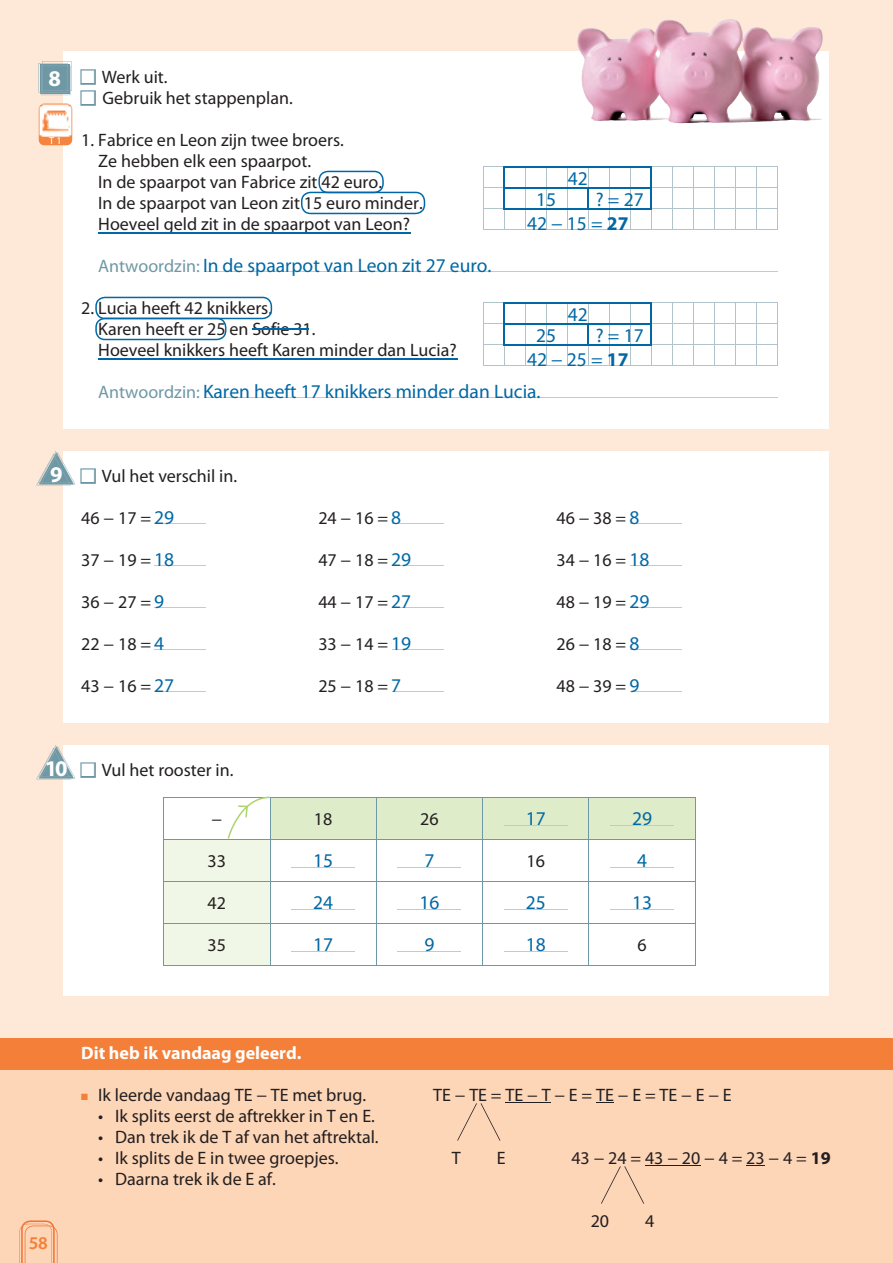
<style>
.page{position:relative;width:893px;height:1263px;background:#fee8d8}
.page>*{position:absolute;margin:0;border:0;box-sizing:border-box;transform-origin:0 0}
.t1{font:700 22.5px "Myriad Pro";color:#fff}
.t2{font:19.5px/24.2px "Myriad Pro";color:#0068a5}
.t3{font:18px/21px "Myriad Pro";color:#231f20}
.t4{font:700 18px "Myriad Pro";color:#fff}
.t5{font:600 18px "Myriad Pro";color:#f47f38}
.t6{font:10.2px "Myriad Pro";color:#fff}
.s1{color:#fff}
.s2{font-size:18px;color:#6f98a5}
.s3{font-weight:700}
.s4{font-size:19.5px;color:#0068a5}
.s5{color:#f47f38}
</style>
<div class="page">
<div style="left:64px;top:51px;width:765px;height:945px;background:#fff"></div>
<div style="left:0;top:1038px;width:893px;height:225px;background:#fdd5b7"></div>
<div style="left:0;top:1038px;width:893px;height:32px;background:#f47f38"></div>
<hr style="left:204px;top:272px;width:574px;height:1px;background:#c7c8ca">
<hr style="left:204px;top:398px;width:574px;height:1px;background:#c7c8ca">
<div style="left:39px;top:429px;width:802px;height:21px;background:#fee8d8"></div>
<div style="left:39px;top:723px;width:802px;height:21px;background:#fee8d8"></div>
<div style="left:80px;top:69px;width:16px;height:16px;border:3px solid #6c96a3"></div>
<div style="left:80px;top:90px;width:16px;height:16px;border:3px solid #6c96a3"></div>
<div style="left:80px;top:468px;width:16px;height:16px;border:3px solid #6c96a3"></div>
<hr style="left:155px;top:524px;width:51px;height:1px;background:#c7c8ca">
<hr style="left:392px;top:524px;width:51px;height:1px;background:#c7c8ca">
<hr style="left:630px;top:524px;width:51px;height:1px;background:#c7c8ca">
<hr style="left:155px;top:566px;width:51px;height:1px;background:#c7c8ca">
<hr style="left:392px;top:566px;width:51px;height:1px;background:#c7c8ca">
<hr style="left:630px;top:566px;width:51px;height:1px;background:#c7c8ca">
<hr style="left:155px;top:608px;width:51px;height:1px;background:#c7c8ca">
<hr style="left:392px;top:608px;width:51px;height:1px;background:#c7c8ca">
<hr style="left:630px;top:608px;width:51px;height:1px;background:#c7c8ca">
<hr style="left:155px;top:650px;width:51px;height:1px;background:#c7c8ca">
<hr style="left:392px;top:650px;width:51px;height:1px;background:#c7c8ca">
<hr style="left:630px;top:650px;width:51px;height:1px;background:#c7c8ca">
<hr style="left:155px;top:692px;width:51px;height:1px;background:#c7c8ca">
<hr style="left:392px;top:692px;width:51px;height:1px;background:#c7c8ca">
<hr style="left:630px;top:692px;width:51px;height:1px;background:#c7c8ca">
<div style="left:80px;top:762px;width:16px;height:16px;border:3px solid #6c96a3"></div>
<hr style="left:163px;top:797px;width:1px;height:42px;background:#6f98a5">
<hr style="left:695px;top:797px;width:1px;height:42px;background:#6f98a5">
<hr style="left:163px;top:839px;width:1px;height:42px;background:#6f98a5">
<hr style="left:695px;top:839px;width:1px;height:42px;background:#6f98a5">
<hr style="left:163px;top:881px;width:1px;height:42px;background:#6f98a5">
<hr style="left:695px;top:881px;width:1px;height:42px;background:#6f98a5">
<hr style="left:163px;top:923px;width:1px;height:42px;background:#6f98a5">
<hr style="left:695px;top:923px;width:1px;height:42px;background:#6f98a5">
<hr style="left:163px;top:965px;width:107px;height:1px;background:#6f98a5">
<hr style="left:270px;top:965px;width:106px;height:1px;background:#6f98a5">
<hr style="left:376px;top:965px;width:107px;height:1px;background:#6f98a5">
<hr style="left:483px;top:965px;width:106px;height:1px;background:#6f98a5">
<hr style="left:589px;top:965px;width:107px;height:1px;background:#6f98a5">
<img style="left:39px;top:104px;width:33px;height:41px">
<img style="left:576px;top:19px;width:247px;height:104px">
<svg style="left:38px;top:61px;width:34px;height:34px"></svg>
<svg style="left:483px;top:167px;width:295px;height:64px;background:#f5f8f9"></svg>
<svg style="left:36px;top:451px;width:39px;height:34px"></svg>
<svg style="left:36px;top:745px;width:39px;height:34px"></svg>
<svg style="left:164px;top:797px;width:531px;height:168px;background:#f1f6ed"></svg>
<hr style="left:505px;top:1102px;width:46px;height:1px;background:#231f20">
<svg style="left:596px;top:1102px;width:18px;height:1px"></svg>
<svg style="left:457px;top:1103px;width:43px;height:38px"></svg>
<hr style="left:645px;top:1165px;width:55px;height:1px;background:#231f20">
<svg style="left:746px;top:1165px;width:19px;height:1px"></svg>
<svg style="left:601px;top:1166px;width:43px;height:38px"></svg>
<svg style="left:19px;top:1220px;width:39px;height:43px"></svg>
<hr style="left:503px;top:167px;width:85px;height:1px;background:#0068a5">
<hr style="left:503px;top:168px;width:2px;height:20px;background:#0068a5">
<hr style="left:588px;top:167px;width:64px;height:1px;background:#0068a5">
<hr style="left:650px;top:168px;width:2px;height:20px;background:#0068a5">
<hr style="left:503px;top:188px;width:85px;height:1px;background:#0068a5">
<hr style="left:503px;top:189px;width:2px;height:20px;background:#0068a5">
<hr style="left:588px;top:188px;width:64px;height:1px;background:#0068a5">
<hr style="left:587px;top:189px;width:2px;height:20px;background:#0068a5">
<hr style="left:650px;top:189px;width:2px;height:20px;background:#0068a5">
<hr style="left:503px;top:209px;width:85px;height:1px;background:#0068a5">
<hr style="left:588px;top:209px;width:64px;height:1px;background:#0068a5">
<svg style="left:301px;top:171px;width:124px;height:43px;background:#e5eff5"></svg>
<hr style="left:98px;top:232px;width:312px;height:1px;background:#0068a5">
<svg style="left:95px;top:297px;width:177px;height:43px;background:#e3eef5"></svg>
<hr style="left:252px;top:329px;width:57px;height:1px;background:#0068a5">
<svg style="left:483px;top:302px;width:295px;height:64px;background:#edf3f6"></svg>
<hr style="left:503px;top:344px;width:85px;height:2px;background:#0068a5">
<hr style="left:588px;top:344px;width:64px;height:2px;background:#0068a5">
<hr style="left:98px;top:358px;width:360px;height:1px;background:#0068a5">
<p class="t1" style="left:49px;top:66px;width:14px">8</p>
<p class="t6" style="left:49px;top:135px;width:14px">T 1</p>
<p class="t3" style="left:81px;top:66px;width:88px"><span class="s1">■</span> Werk uit.</p>
<p class="t3" style="left:81px;top:87px;width:213px"><span class="s1">■</span> Gebruik het stappenplan.</p>
<p class="t3" style="left:98px;top:129px;width:326px;text-indent:-17px">1. Fabrice en Leon zijn twee broers.<br>Ze hebben elk een spaarpot.<br>In de spaarpot van Fabrice zit 42 euro.<br>In de spaarpot van Leon zit 15 euro minder.<br>Hoeveel geld zit in de spaarpot van Leon?</p>
<p class="t2" style="left:98px;top:253px;width:395px"><span class="s2">Antwoordzin:</span> In de spaarpot van Leon zit 27 euro.</p>
<p class="t3" style="left:98px;top:297px;width:360px;text-indent:-17px">2. Lucia heeft 42 knikkers.<br>Karen heeft er 25 en Sofie 31.<br>Hoeveel knikkers heeft Karen minder dan Lucia?</p>
<p class="t2" style="left:98px;top:379px;width:444px"><span class="s2">Antwoordzin:</span> Karen heeft 17 knikkers minder dan Lucia.</p>
<p class="t2" style="left:568px;top:167px;width:22px">42</p>
<p class="t2" style="left:527px;top:188px;width:118px;text-indent:69px">? = 27<br>42 − 15 = <span class="s3">27</span></p>
<p class="t2" style="left:536px;top:188px;width:22px">15</p>
<p class="t2" style="left:568px;top:303px;width:22px">42</p>
<p class="t2" style="left:527px;top:324px;width:118px;text-indent:69px">? = 17<br>42 − 25 = <span class="s3">17</span></p>
<p class="t2" style="left:536px;top:324px;width:22px">25</p>
<p class="t1" style="left:50px;top:461px;width:14px">9</p>
<p class="t3" style="left:81px;top:465px;width:157px"><span class="s1">■</span> Vul het verschil in.</p>
<p class="t3" style="left:81px;top:507px;width:94px">46 − 17 = <span class="s4">29</span></p>
<p class="t3" style="left:318px;top:507px;width:84px">24 − 16 =<span class="s4">8</span></p>
<p class="t3" style="left:556px;top:507px;width:84px">46 − 38 = <span class="s4">8</span></p>
<p class="t3" style="left:81px;top:549px;width:94px">37 − 19 = <span class="s4">18</span></p>
<p class="t3" style="left:318px;top:549px;width:94px">47 − 18 = <span class="s4">29</span></p>
<p class="t3" style="left:556px;top:549px;width:94px">34 − 16 = <span class="s4">18</span></p>
<p class="t3" style="left:81px;top:591px;width:84px">36 − 27 = <span class="s4">9</span></p>
<p class="t3" style="left:318px;top:591px;width:94px">44 − 17 = <span class="s4">27</span></p>
<p class="t3" style="left:556px;top:591px;width:94px">48 − 19 = <span class="s4">29</span></p>
<p class="t3" style="left:81px;top:633px;width:84px">22 − 18 =<span class="s4">4</span></p>
<p class="t3" style="left:318px;top:633px;width:94px">33 − 14 = <span class="s4">19</span></p>
<p class="t3" style="left:556px;top:633px;width:84px">26 − 18 =<span class="s4">8</span></p>
<p class="t3" style="left:81px;top:675px;width:94px">43 − 16 = <span class="s4">27</span></p>
<p class="t3" style="left:318px;top:675px;width:84px">25 − 18 = <span class="s4">7</span></p>
<p class="t3" style="left:556px;top:675px;width:84px">48 − 39 = <span class="s4">9</span></p>
<p class="t1" style="left:45px;top:755px;width:24px">10</p>
<p class="t3" style="left:81px;top:759px;width:154px"><span class="s1">■</span> Vul het rooster in.</p>
<p class="t2" style="left:526px;top:806px;width:22px">17</p>
<p class="t2" style="left:632px;top:806px;width:22px">29</p>
<p class="t3" style="left:211px;top:808px;width:12px">−</p>
<p class="t3" style="left:314px;top:808px;width:20px">18</p>
<p class="t3" style="left:420px;top:808px;width:20px">26</p>
<p class="t3" style="left:208px;top:850px;width:20px">33</p>
<p class="t3" style="left:527px;top:850px;width:20px">16</p>
<p class="t3" style="left:208px;top:892px;width:20px">42</p>
<p class="t3" style="left:208px;top:934px;width:20px">35</p>
<p class="t3" style="left:637px;top:934px;width:11px">6</p>
<p class="t2" style="left:313px;top:848px;width:22px">15</p>
<p class="t2" style="left:424px;top:848px;width:12px">7</p>
<p class="t2" style="left:637px;top:848px;width:12px">4</p>
<p class="t2" style="left:313px;top:890px;width:22px">24</p>
<p class="t2" style="left:419px;top:890px;width:22px">16</p>
<p class="t2" style="left:526px;top:890px;width:22px">25</p>
<p class="t2" style="left:632px;top:890px;width:22px">13</p>
<p class="t2" style="left:313px;top:932px;width:22px">17</p>
<p class="t2" style="left:424px;top:932px;width:12px">9</p>
<p class="t2" style="left:526px;top:932px;width:22px">18</p>
<p class="t5" style="left:29px;top:1233px;width:21px">58</p>
<p class="t4" style="left:81px;top:1043px;width:222px">Dit heb ik vandaag geleerd.</p>
<p class="t3" style="left:81px;top:1085px;width:286px"><span class="s5">■</span> Ik leerde vandaag TE − TE met brug.</p>
<p class="t3" style="left:98px;top:1106px;width:278px">• Ik splits eerst de aftrekker in T en E.</p>
<p class="t3" style="left:98px;top:1127px;width:282px">• Dan trek ik de T af van het aftrektal.</p>
<p class="t3" style="left:98px;top:1148px;width:242px">• Ik splits de E in twee groepjes.</p>
<p class="t3" style="left:98px;top:1169px;width:179px">• Daarna trek ik de E af.</p>
<p class="t3" style="left:433px;top:1085px;width:300px">TE − TE = TE − T − E = TE − E = TE − E − E</p>
<p class="t3" style="left:452px;top:1148px;width:10px">T</p>
<p class="t3" style="left:497px;top:1148px;width:10px">E</p>
<p class="t3" style="left:571px;top:1148px;width:261px">43 − 24 = 43 − 20 − 4 = 23 − 4 = <span class="s3">19</span></p>
<p class="t3" style="left:591px;top:1211px;width:20px">20</p>
<p class="t3" style="left:645px;top:1211px;width:11px">4</p>
</div>
